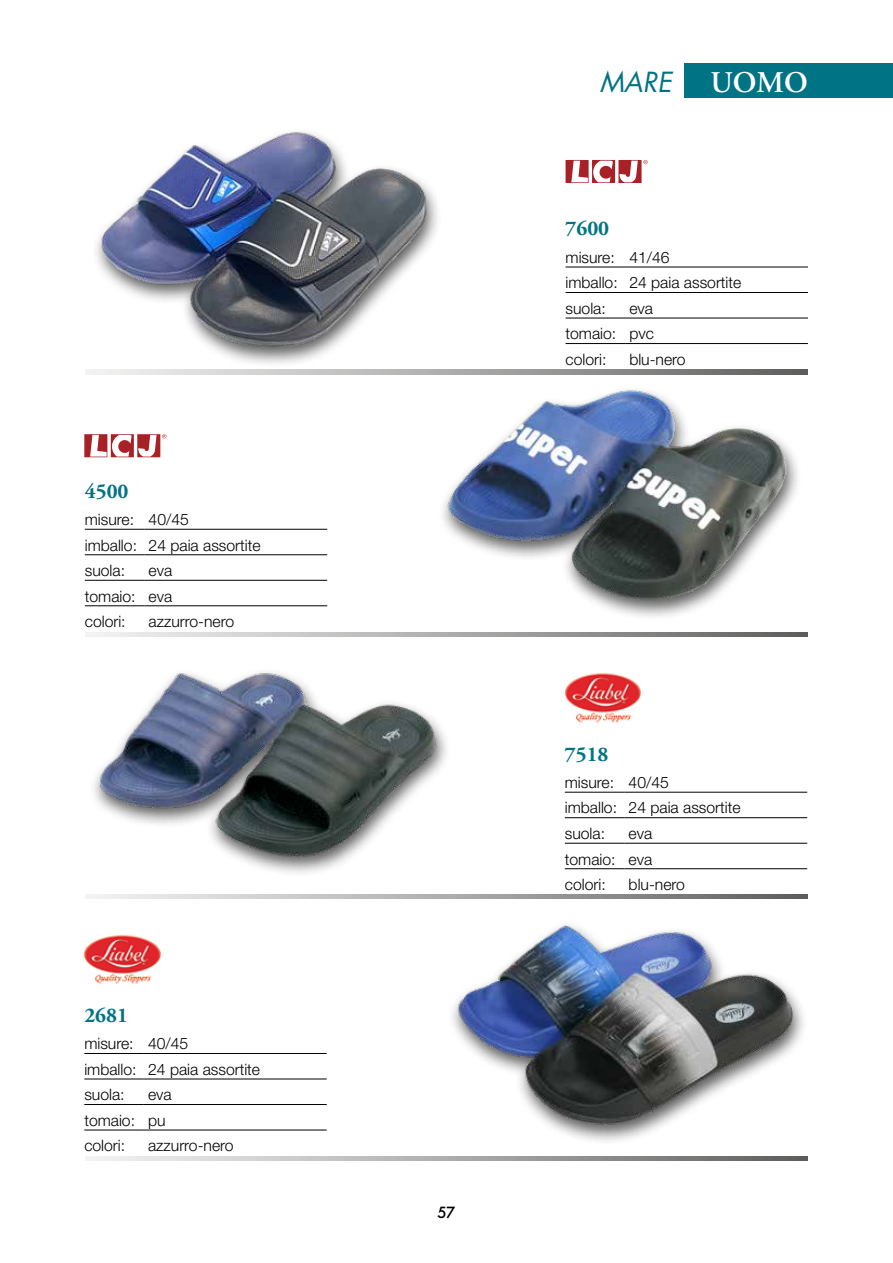
<style>
.page{position:relative;width:893px;height:1263px;background:#fff}
.page>*{position:absolute;margin:0;border:0;box-sizing:border-box;transform-origin:0 0}
.t1{font:600 30px "Adobe Garamond Pro";color:#fff}
.t2{font:italic 27px "Futura Std";color:#007485}
.t3{font:700 21px "Adobe Garamond Pro";color:#007485}
.t4{font:300 15.75px/25.5px "Helvetica Neue LT Std";color:#000}
.t5{font:500 15px "Futura";color:#000}
</style>
<div class="page">
<hr style="left:85px;top:529px;width:59px;height:1px;background:#000">
<hr style="left:144px;top:529px;width:183px;height:1px;background:#000">
<hr style="left:85px;top:554px;width:59px;height:1px;background:#000">
<hr style="left:144px;top:554px;width:183px;height:1px;background:#000">
<hr style="left:85px;top:580px;width:59px;height:1px;background:#000">
<hr style="left:144px;top:580px;width:183px;height:1px;background:#000">
<hr style="left:85px;top:605px;width:59px;height:1px;background:#000">
<hr style="left:144px;top:605px;width:183px;height:1px;background:#000">
<svg style="left:84px;top:434px;width:82px;height:23px"></svg>
<img style="left:565px;top:672px;width:76px;height:51px">
<hr style="left:565px;top:792px;width:59px;height:1px;background:#000">
<hr style="left:624px;top:792px;width:183px;height:1px;background:#000">
<hr style="left:565px;top:817px;width:59px;height:1px;background:#000">
<hr style="left:624px;top:817px;width:183px;height:1px;background:#000">
<hr style="left:565px;top:843px;width:59px;height:1px;background:#000">
<hr style="left:624px;top:843px;width:183px;height:1px;background:#000">
<hr style="left:565px;top:868px;width:59px;height:1px;background:#000">
<hr style="left:624px;top:868px;width:183px;height:1px;background:#000">
<hr style="left:84px;top:1053px;width:60px;height:1px;background:#000">
<hr style="left:144px;top:1053px;width:183px;height:1px;background:#000">
<hr style="left:84px;top:1079px;width:60px;height:1px;background:#000">
<hr style="left:144px;top:1079px;width:183px;height:1px;background:#000">
<hr style="left:84px;top:1104px;width:60px;height:1px;background:#000">
<hr style="left:144px;top:1104px;width:183px;height:1px;background:#000">
<hr style="left:84px;top:1130px;width:60px;height:1px;background:#000">
<hr style="left:144px;top:1130px;width:183px;height:1px;background:#000">
<img style="left:84px;top:934px;width:77px;height:50px">
<hr style="left:566px;top:267px;width:59px;height:1px;background:#000">
<hr style="left:625px;top:267px;width:183px;height:1px;background:#000">
<hr style="left:566px;top:292px;width:59px;height:1px;background:#000">
<hr style="left:625px;top:292px;width:183px;height:1px;background:#000">
<hr style="left:566px;top:318px;width:59px;height:1px;background:#000">
<hr style="left:625px;top:318px;width:183px;height:1px;background:#000">
<hr style="left:566px;top:343px;width:59px;height:1px;background:#000">
<hr style="left:625px;top:343px;width:183px;height:1px;background:#000">
<svg style="left:566px;top:160px;width:82px;height:23px"></svg>
<img style="left:443px;top:369px;width:355px;height:248px">
<img style="left:87px;top:636px;width:360px;height:237px">
<div style="left:447px;top:920px;width:360px;height:226px;background:#000;opacity:.65"></div>
<img style="left:451px;top:920px;width:344px;height:226px">
<img style="left:85px;top:132px;width:375px;height:266px">
<svg style="left:85px;top:370px;width:723px;height:4px;background:#ababab"></svg>
<svg style="left:85px;top:632px;width:723px;height:4px;background:#ababab"></svg>
<svg style="left:85px;top:894px;width:723px;height:5px;background:#ababab"></svg>
<svg style="left:85px;top:1157px;width:723px;height:4px;background:#ababab"></svg>
<div style="left:685px;top:64px;width:208px;height:34px;background:#007485"></div>
<h3 class="t3" style="left:85px;top:479px;width:45px">4500</h3>
<p class="t4" style="left:85px;top:506px;width:177px">misure: 40/45<br>imballo: 24 paia assortite suola:</p>
<p class="t4" style="left:85px;top:557px;width:89px;text-align:justify;text-indent:64px">eva tomaio: eva colori:</p>
<p class="t4" style="left:149px;top:608px;width:87px">azzurro-nero</p>
<h3 class="t3" style="left:84px;top:1003px;width:45px">2681</h3>
<p class="t4" style="left:84px;top:1030px;width:177px">misure: 40/45<br>imballo: 24 paia assortite suola:</p>
<p class="t4" style="left:84px;top:1081px;width:89px;text-indent:64px">eva tomaio: pu colori:</p>
<p class="t4" style="left:148px;top:1132px;width:87px">azzurro-nero</p>
<h2 class="t2" style="left:600px;top:65px;width:74px">MARE</h2>
<h1 class="t1" style="left:710px;top:65px;width:99px">UOMO</h1>
<h3 class="t3" style="left:566px;top:217px;width:45px">7600</h3>
<p class="t4" style="left:566px;top:244px;width:177px">misure: 41/46<br>imballo: 24 paia assortite suola:</p>
<p class="t4" style="left:566px;top:295px;width:90px;text-align:justify;text-indent:64px">eva tomaio: pvc colori:</p>
<p class="t4" style="left:629px;top:346px;width:58px">blu-nero</p>
<h3 class="t3" style="left:565px;top:742px;width:45px">7518</h3>
<p class="t4" style="left:565px;top:769px;width:177px">misure: 40/45<br>imballo: 24 paia assortite suola:</p>
<p class="t4" style="left:565px;top:820px;width:89px;text-align:justify;text-indent:64px">eva tomaio: eva colori:</p>
<p class="t4" style="left:629px;top:871px;width:58px">blu-nero</p>
<p class="t5" style="left:437px;top:1202px;width:20px">57</p>
</div>
